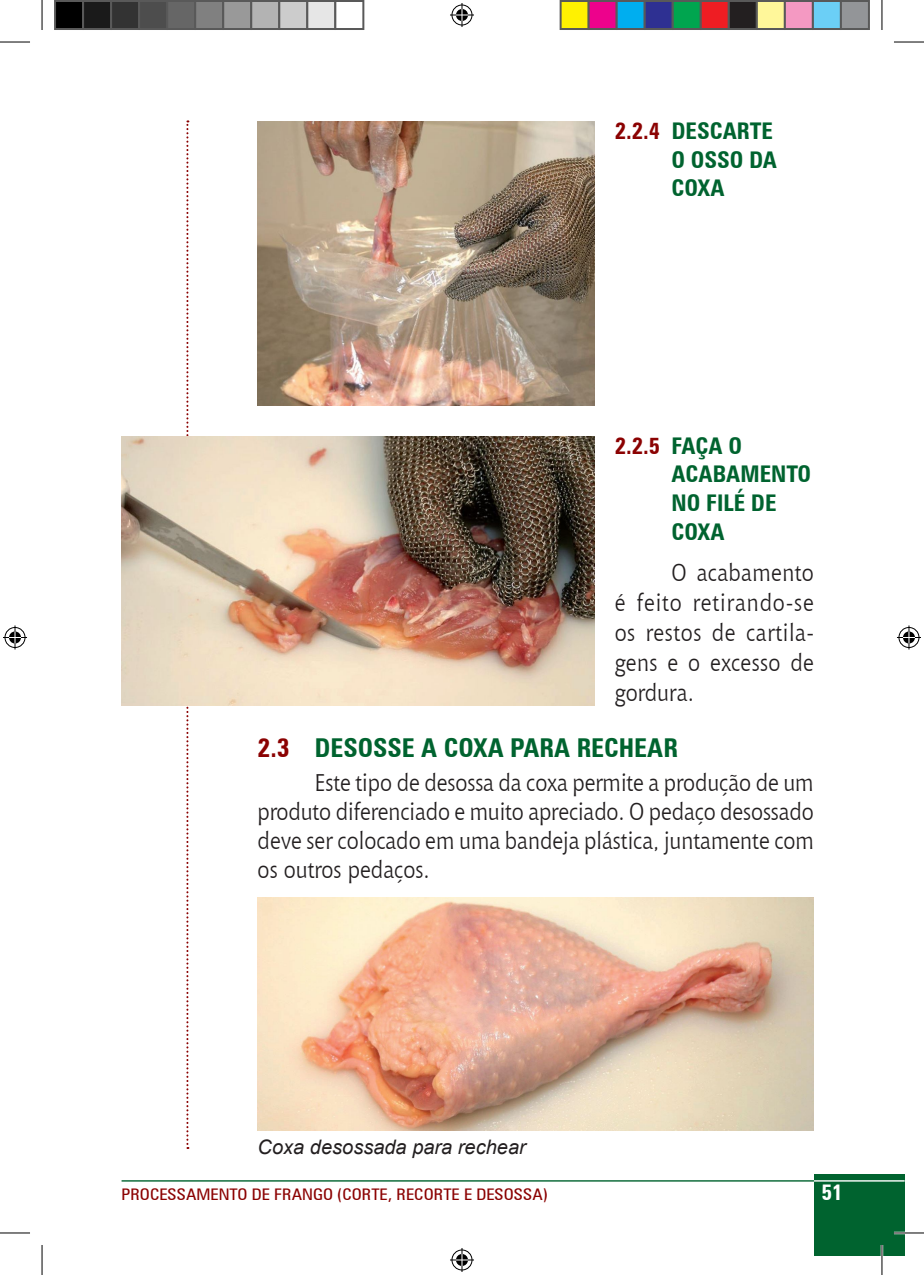
<style>
.page{position:relative;width:924px;height:1275px;background:#fff}
.page>*{position:absolute;margin:0;border:0;box-sizing:border-box;transform-origin:0 0}
.t1{font:700 condensed 26px "Zurich BT";color:#00632f}
.t2{font:24px/30px "Chianti BT";color:#231f20;text-align:justify;scale:.9 1}
.t3{font:700 condensed 23px/28.8px "Zurich BT";color:#00632f;text-align:right}
.t4{font:700 condensed 23px "Zurich BT";color:#8b0202}
.t5{font:700 condensed 22px "Zurich BT";color:#fff}
.t6{font:italic 20px "Arial";color:#231f20}
.t7{font:condensed 16px "Zurich BT";color:#8b0202;scale:1.1 1}
.s1{color:#8b0202}
.s2{color:#00632f}
</style>
<div class="page">
<svg style="left:186px;top:120px;width:2px;height:1029px"></svg>
<hr style="left:121px;top:1180px;width:692px;height:1px;background:#00632f">
<div style="left:813px;top:1174px;width:91px;height:81px;background:#00632f"></div>
<hr style="left:813px;top:1180px;width:91px;height:1px;background:#fff">
<img style="left:257px;top:121px;width:337px;height:284px">
<img style="left:121px;top:436px;width:473px;height:269px">
<img style="left:257px;top:897px;width:556px;height:233px">
<hr style="left:893px;top:1231px;width:30px;height:3px;background:#fff">
<hr style="left:880px;top:1245px;width:2px;height:30px;background:#fff">
<hr style="left:0;top:42px;width:30px;height:1px;background:#000">
<hr style="left:893px;top:42px;width:30px;height:1px;background:#000">
<hr style="left:0;top:1232px;width:30px;height:1px;background:#000">
<hr style="left:893px;top:1232px;width:30px;height:1px;background:#000">
<hr style="left:42px;top:0;width:1px;height:30px;background:#000">
<hr style="left:42px;top:1245px;width:1px;height:30px;background:#000">
<hr style="left:881px;top:0;width:1px;height:30px;background:#000">
<hr style="left:881px;top:1245px;width:1px;height:30px;background:#000">
<svg style="left:450px;top:3px;width:24px;height:24px"></svg>
<svg style="left:450px;top:1248px;width:24px;height:24px"></svg>
<svg style="left:3px;top:625px;width:24px;height:24px"></svg>
<svg style="left:897px;top:625px;width:23px;height:24px"></svg>
<div style="left:55px;top:1px;width:28px;height:28px;background:#000"></div>
<div style="left:54px;top:0;width:30px;height:30px;border:2px solid #595959"></div>
<div style="left:83px;top:1px;width:28px;height:28px;background:#1a1a1a"></div>
<div style="left:82px;top:0;width:30px;height:30px;border:2px solid #595959"></div>
<div style="left:111px;top:1px;width:28px;height:28px;background:#333"></div>
<div style="left:110px;top:0;width:30px;height:30px;border:2px solid #595959"></div>
<div style="left:139px;top:1px;width:28px;height:28px;background:#4d4d4d"></div>
<div style="left:138px;top:0;width:30px;height:30px;border:2px solid #595959"></div>
<div style="left:167px;top:1px;width:28px;height:28px;background:#666"></div>
<div style="left:166px;top:0;width:30px;height:30px;border:2px solid #595959"></div>
<div style="left:195px;top:1px;width:28px;height:28px;background:#808080"></div>
<div style="left:194px;top:0;width:30px;height:30px;border:2px solid #595959"></div>
<div style="left:223px;top:1px;width:28px;height:28px;background:#999"></div>
<div style="left:222px;top:0;width:30px;height:30px;border:2px solid #595959"></div>
<div style="left:251px;top:1px;width:28px;height:28px;background:#b3b3b3"></div>
<div style="left:250px;top:0;width:30px;height:30px;border:2px solid #595959"></div>
<div style="left:279px;top:1px;width:28px;height:28px;background:#ccc"></div>
<div style="left:278px;top:0;width:30px;height:30px;border:2px solid #595959"></div>
<div style="left:307px;top:1px;width:28px;height:28px;background:#e6e6e6"></div>
<div style="left:306px;top:0;width:30px;height:30px;border:2px solid #595959"></div>
<div style="left:334px;top:0;width:30px;height:30px;border:2px solid #595959"></div>
<div style="left:560px;top:1px;width:28px;height:28px;background:#fff101"></div>
<div style="left:559px;top:0;width:30px;height:30px;border:2px solid #595959"></div>
<div style="left:588px;top:1px;width:28px;height:28px;background:#ed028c"></div>
<div style="left:587px;top:0;width:30px;height:30px;border:2px solid #595959"></div>
<div style="left:616px;top:1px;width:28px;height:28px;background:#00aeef"></div>
<div style="left:615px;top:0;width:30px;height:30px;border:2px solid #595959"></div>
<div style="left:644px;top:1px;width:28px;height:28px;background:#2e3092"></div>
<div style="left:643px;top:0;width:30px;height:30px;border:2px solid #595959"></div>
<div style="left:672px;top:1px;width:28px;height:28px;background:#00a54f"></div>
<div style="left:671px;top:0;width:30px;height:30px;border:2px solid #595959"></div>
<div style="left:700px;top:1px;width:28px;height:28px;background:#ee1d23"></div>
<div style="left:699px;top:0;width:30px;height:30px;border:2px solid #595959"></div>
<div style="left:728px;top:1px;width:28px;height:28px;background:#231f20"></div>
<div style="left:727px;top:0;width:30px;height:30px;border:2px solid #595959"></div>
<div style="left:756px;top:1px;width:28px;height:28px;background:#fff79a"></div>
<div style="left:755px;top:0;width:30px;height:30px;border:2px solid #595959"></div>
<div style="left:784px;top:1px;width:28px;height:28px;background:#f499c2"></div>
<div style="left:783px;top:0;width:30px;height:30px;border:2px solid #595959"></div>
<div style="left:812px;top:1px;width:28px;height:28px;background:#6bcff6"></div>
<div style="left:811px;top:0;width:30px;height:30px;border:2px solid #595959"></div>
<div style="left:840px;top:1px;width:28px;height:28px;background:#939598"></div>
<div style="left:839px;top:0;width:30px;height:30px;border:2px solid #595959"></div>
<p class="t3" style="left:614px;top:116px;width:90px"><span class="s1">2.2.4</span> DESCARTE<br>O OSSO</p>
<p class="t3" style="left:748px;top:145px;width:14px">DA</p>
<p class="t3" style="left:671px;top:174px;width:14px">COXA</p>
<p class="t4" style="left:614px;top:431px;width:82px">2.2.5 <span class="s2">FAÇA</span></p>
<p class="t3" style="left:728px;top:431px;width:13px">O</p>
<p class="t3" style="left:671px;top:460px;width:93px;text-align:left">ACABAMENTO<br>NOFILÉ DE<br>COXA</p>
<p class="t2" style="left:614px;top:557px;width:223px;text-indent:57px">O acabamento é feito retirando-se os restos de cartila&shy;gens e o excesso de gordura.</p>
<p class="t1" style="left:257px;top:731px;width:88px"><span class="s1">2.3</span> DESOSSE</p>
<p class="t1" style="left:421px;top:731px;width:39px">A COXA</p>
<p class="t1" style="left:510px;top:731px;width:16px">PARA</p>
<p class="t1" style="left:576px;top:731px;width:16px">RECHEAR</p>
<p class="t2" style="left:257px;top:767px;width:619px;line-height:29px;text-indent:57px">Este tipo de desossa da coxa permite a produção de um produto diferenciado e muito apreciado. O pedaço desossado deve ser colocado em uma bandeja plástica, juntamente com os outros pedaços.</p>
<p class="t6" style="left:257px;top:1133px;width:269px">Coxa desossada para rechear</p>
<p class="t7" style="left:121px;top:1184px;width:389px">PROCESSAMENTO DE FRANGO (CORTE, RECORTE E DESOSSA)</p>
<p class="t5" style="left:821px;top:1179px;width:23px">51</p>
</div>
